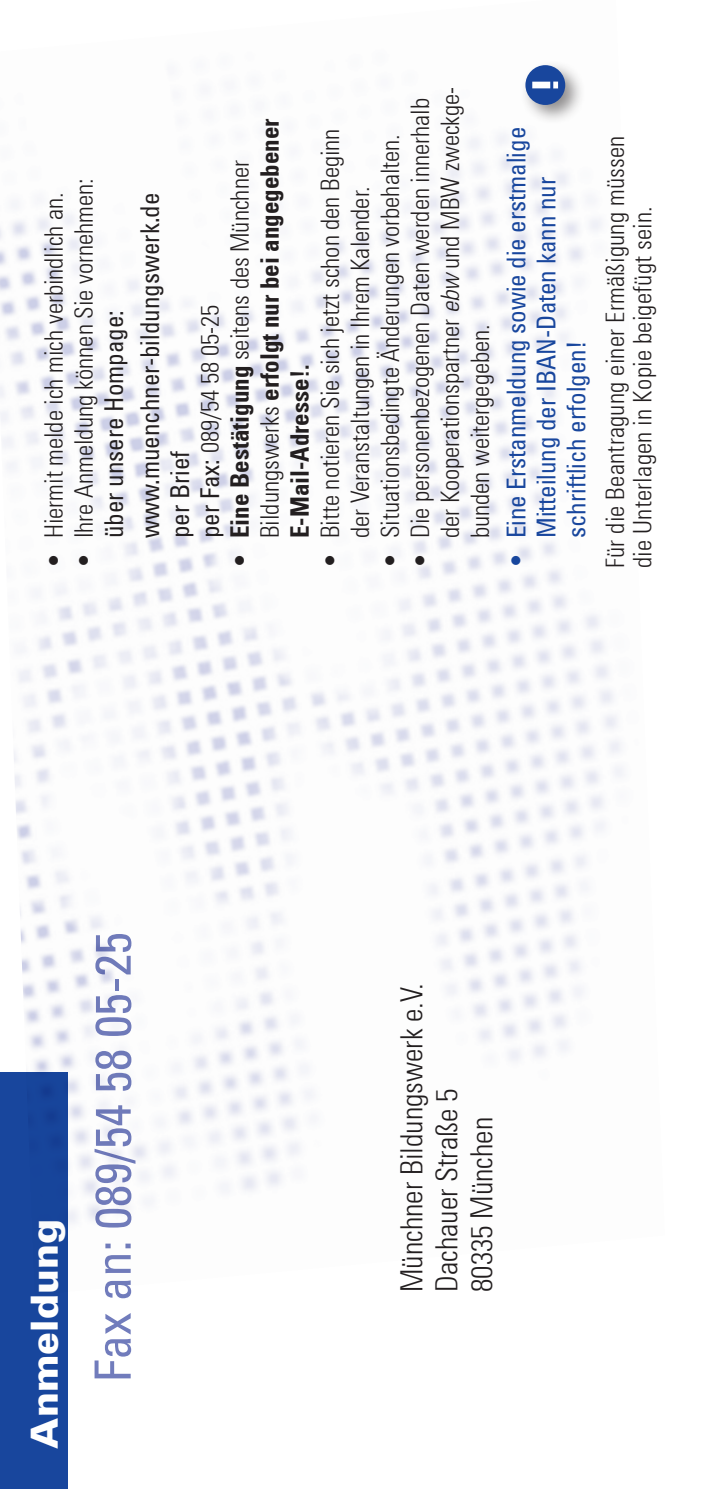
<style>
.page{position:relative;width:702px;height:1489px;background:#fff}
.page>*{position:absolute;margin:0;border:0;box-sizing:border-box;transform-origin:0 0}
.HL_lb{font:condensed 50px "Univers";color:#717cbc}
.Bereichsbezeichnung{font:900 37.5px "Univers LT";letter-spacing:.005em;color:#fff}
.Fließtext_mit_Einzug{font:300 condensed 30px "Univers";color:#231f20}
.Fließtext_mit_Einzug-2{font:300 condensed 25px/30px "Univers";color:#231f20}
.Fließtext_mit_Einzug-3{font:700 condensed 25px/30px "Univers";color:#231f20}
.t1{font:condensed 25px/30px "Univers";color:#18469d}
.t2{font:condensed 25px "Univers";color:#231f20}
.s1{font-weight:400}
.s2{font-weight:300}
.s3{font-style:italic}
</style>
<div class="page">
<div style="left:0;top:1072px;width:67px;height:416px;background:#18469d"></div>
<img style="left:0;top:134px;width:623px;height:1160px">
<div style="left:520px;top:60px;width:65px;height:65px;background:#231f20;opacity:.5"></div>
<div style="left:525px;top:65px;width:40px;height:40px;background:#18469d;border-radius:50%"></div>
<svg style="left:553px;top:82px;width:5px;height:6px"></svg>
<div style="left:532px;top:82px;width:18px;height:6px;background:#fff"></div>
<p class="Fließtext_mit_Einzug-2" style="left:39px;top:568px;width:377px;rotate:-90deg">• Hiermit melde ich mich verbindlich an.</p>
<p class="Fließtext_mit_Einzug-2" style="left:69px;top:538px;width:361px;text-indent:-30px;rotate:-90deg">• Ihre Anmeldung können Sie vornehmen: <span class="s1">über unsere Hompage:</span></p>
<p class="Fließtext_mit_Einzug-3" style="left:225px;top:538px;width:421px;text-indent:-30px;rotate:-90deg"><span class="s2">•</span> Eine Bestätigung <span class="s2">seitens des Münchner<br>Bildungswerks</span> erfolgt nur bei angegebener</p>
<p class="t2" style="left:134px;top:538px;width:347px;rotate:-90deg">www.muenchner-bildungswerk.de</p>
<p class="Fließtext_mit_Einzug-2" style="left:195px;top:538px;width:235px;rotate:-90deg"><span class="s1">per Fax:</span> 089/54 58 05-25</p>
<p class="Fließtext_mit_Einzug-3" style="left:285px;top:538px;width:175px;rotate:-90deg">E-Mail-Adresse!.</p>
<p class="t2" style="left:164px;top:538px;width:89px;rotate:-90deg">per Brief</p>
<p class="Fließtext_mit_Einzug-2" style="left:405px;top:538px;width:453px;text-indent:-30px;rotate:-90deg">• Die personenbezogenen Daten werden innerhalb der Kooperationspartner <span class="s3">ebw</span> und MBW zweckge-</p>
<p class="Fließtext_mit_Einzug-2" style="left:315px;top:538px;width:411px;text-indent:-30px;rotate:-90deg">• Bitte notieren Sie sich jetzt schon den Beginn der Veranstaltungen in Ihrem Kalender.</p>
<p class="Fließtext_mit_Einzug-2" style="left:375px;top:568px;width:435px;rotate:-90deg">• Situationsbedingte Änderungen vorbehalten.</p>
<p class="Fließtext_mit_Einzug-2" style="left:465px;top:538px;width:215px;rotate:-90deg">bunden weitergegeben.</p>
<p class="t1" style="left:501px;top:538px;width:413px;text-indent:-30px;rotate:-90deg"><span class="s2">•</span> Eine Erstanmeldung sowie die erstmalige<br>Mitteilung der IBAN-Daten kann nur schriftlich erfolgen!</p>
<p class="Fließtext_mit_Einzug-2" style="left:600px;top:568px;width:434px;rotate:-90deg">Für die Beantragung einer Ermäßigung müssen</p>
<p class="Fließtext_mit_Einzug-2" style="left:627px;top:568px;width:364px;rotate:-90deg">die Unterlagen in Kopie beigefügt sein.</p>
<p class="Bereichsbezeichnung" style="left:21px;top:1448px;width:232px;rotate:-90deg">Anmeldung</p>
<p class="HL_lb" style="left:81px;top:1381px;width:451px;rotate:-90deg">Fax an: 089/54 58 05-25</p>
<p class="Fließtext_mit_Einzug" style="left:394px;top:1291px;width:310px;rotate:-90deg">Münchner Bildungswerk e.V.</p>
<p class="Fließtext_mit_Einzug" style="left:429px;top:1291px;width:205px;rotate:-90deg">Dachauer Straße 5</p>
<p class="Fließtext_mit_Einzug" style="left:464px;top:1291px;width:176px;rotate:-90deg">80335 München</p>
</div>
